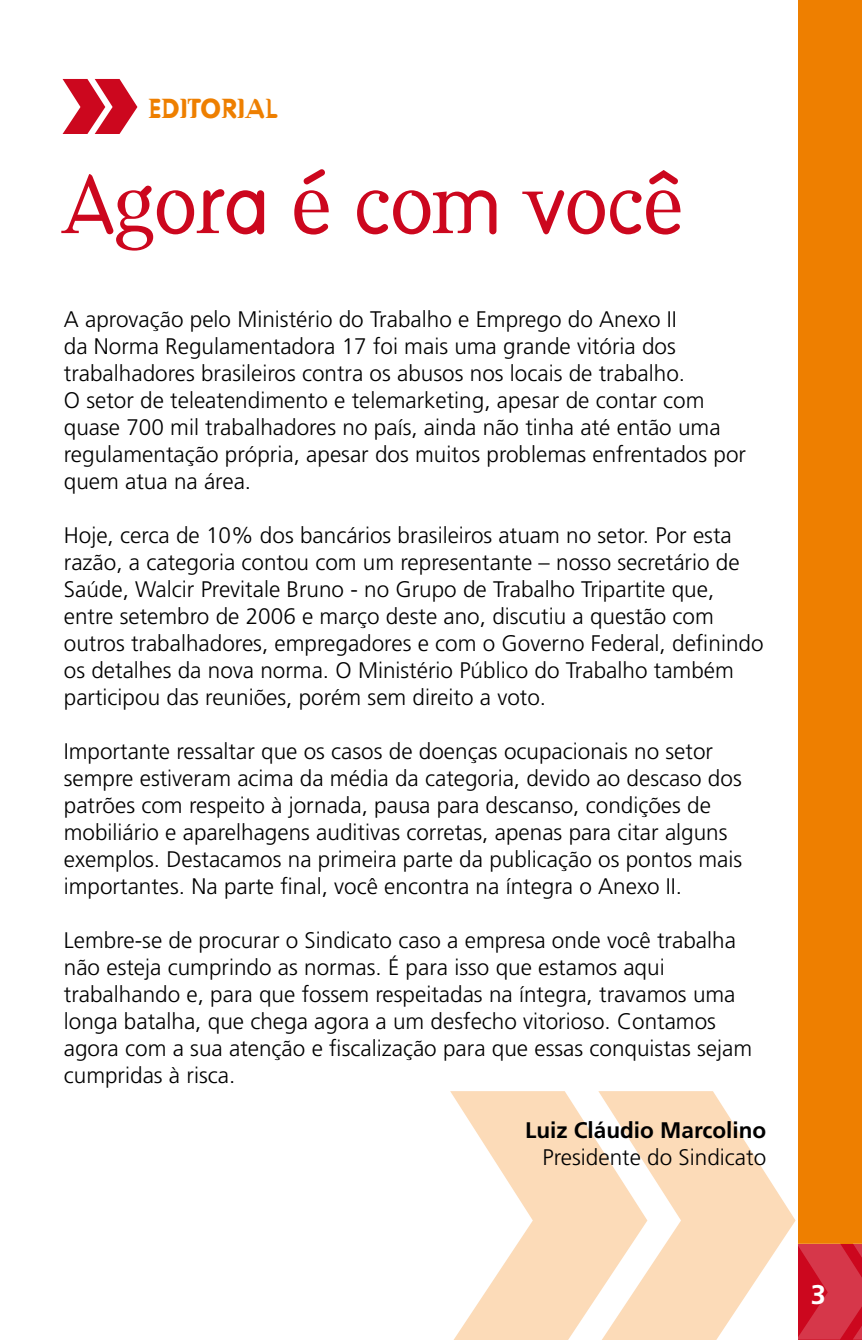
<style>
.page{position:relative;width:862px;height:1340px;background:#fff}
.page>*{position:absolute;margin:0;border:0;box-sizing:border-box;transform-origin:0 0}
.t1{font:81px "Dead History Roman";color:#cc071e}
.t2{font:700 27px "Dead History";color:#ee7f00}
.t3{font:300 22.5px/27px "Frutiger";color:#000}
.t4{font:700 22.5px "Frutiger";color:#000}
</style>
<div class="page">
<div style="left:797px;top:0;width:64px;height:1339px;background:#ee7f00"></div>
<svg style="left:450px;top:1091px;width:148px;height:248px;fill:#fcdbb8"></svg>
<svg style="left:598px;top:1091px;width:197px;height:248px;fill:#fcdbb8"></svg>
<svg style="left:63px;top:79px;width:74px;height:55px"></svg>
<svg style="left:797px;top:1243px;width:64px;height:96px;background:#d32b3e"></svg>
<p class="t2" style="left:148px;top:89px;width:130px">EDITORIAL</p>
<h1 class="t1" style="left:64px;top:146px;width:621px">Agora é com você</h1>
<p class="t3" style="left:64px;top:306px;width:683px">A aprovação pelo Ministério do Trabalho e Emprego do Anexo II<br>da Norma Regulamentadora 17 foi mais uma grande vitória dos trabalhadores brasileiros contra os abusos nos locais de trabalho.<br>O setor de teleatendimento e telemarketing, apesar de contar com quase 700 mil trabalhadores no país, ainda não tinha até então uma regulamentação própria, apesar dos muitos problemas enfrentados por quem atua na área.</p>
<p class="t3" style="left:64px;top:522px;width:700px">Hoje, cerca de 10% dos bancários brasileiros atuam no setor. Por esta razão, a categoria contou com um representante – nosso secretário de Saúde, Walcir Previtale Bruno - no Grupo de Trabalho Tripartite que, entre setembro de 2006 e março deste ano, discutiu a questão com outros trabalhadores, empregadores e com o Governo Federal, definindo os detalhes da nova norma. O Ministério Público do Trabalho também participou das reuniões, porém sem direito a voto.</p>
<p class="t3" style="left:64px;top:738px;width:679px">Importante ressaltar que os casos de doenças ocupacionais no setor sempre estiveram acima da média da categoria, devido ao descaso dos patrões com respeito à jornada, pausa para descanso, condições de mobiliário e aparelhagens auditivas corretas, apenas para citar alguns exemplos. Destacamos na primeira parte da publicação os pontos mais importantes. Na parte final, você encontra na íntegra o Anexo II.</p>
<p class="t3" style="left:64px;top:927px;width:689px">Lembre-se de procurar o Sindicato caso a empresa onde você trabalha não esteja cumprindo as normas. É para isso que estamos aqui trabalhando e, para que fossem respeitadas na íntegra, travamos uma longa batalha, que chega agora a um desfecho vitorioso. Contamos agora com a sua atenção e fiscalização para que essas conquistas sejam cumpridas à risca.</p>
<p class="t4" style="left:524px;top:1116px;width:242px">Luiz Cláudio Marcolino</p>
<p class="t3" style="left:542px;top:1143px;width:225px">Presidente do Sindicato</p>
</div>
